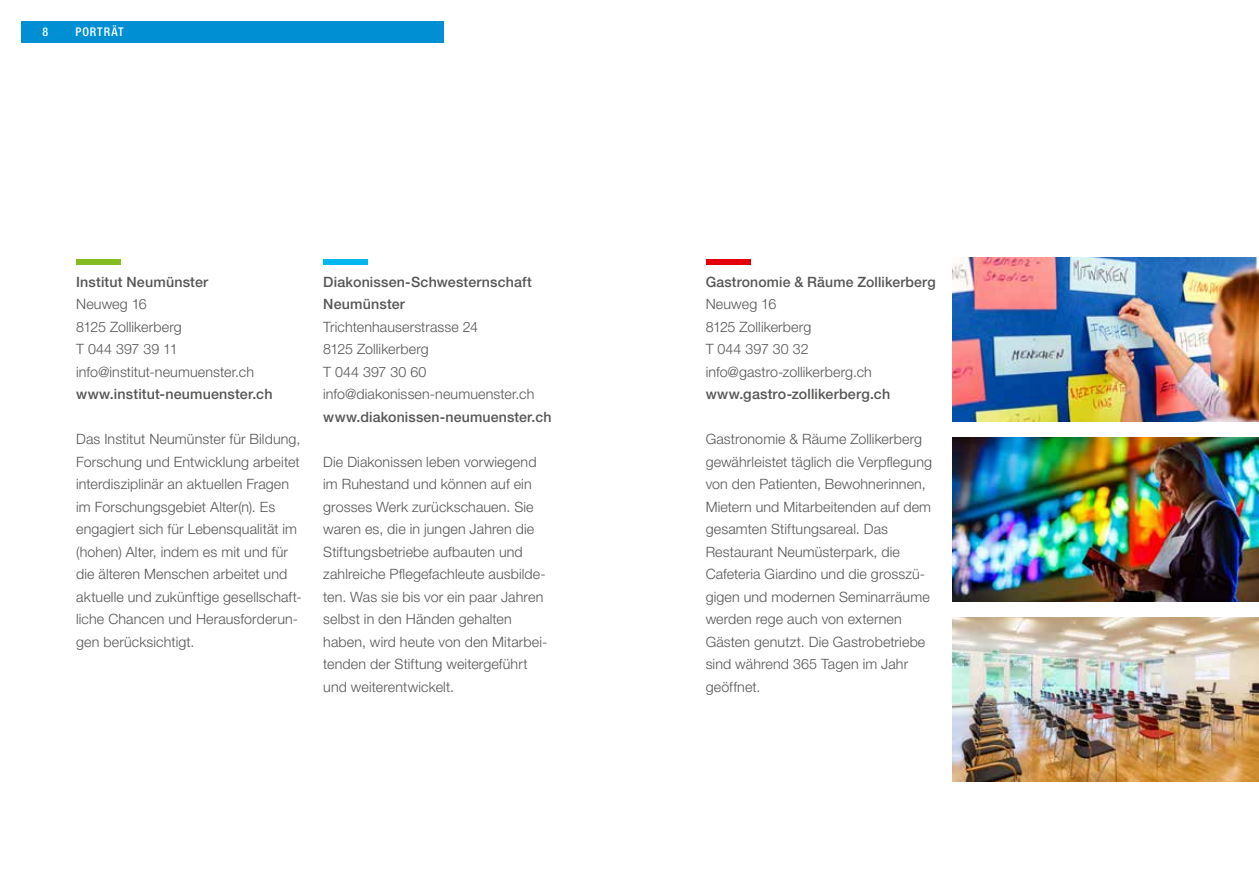
<style>
.page{position:relative;width:1259px;height:893px;background:#fff}
.page>*{position:absolute;margin:0;border:0;box-sizing:border-box;transform-origin:0 0}
.t1{font:300 14.25px/22.5px "Helvetica Neue LT Pro";letter-spacing:.01em;color:#565655}
.t2{font:500 14.25px/22.5px "Helvetica Neue LT Pro";letter-spacing:.01em;color:#565655}
.t3{font:500 condensed 12px "Helvetica Neue LT Pro";letter-spacing:.075em;color:#fff}
</style>
<div class="page">
<div style="left:21px;top:21px;width:422px;height:22px;background:#008fd2"></div>
<div style="left:323px;top:259px;width:45px;height:5px;background:#00b8ee"></div>
<img style="left:952px;top:437px;width:307px;height:165px">
<img style="left:952px;top:617px;width:307px;height:165px">
<img style="left:952px;top:257px;width:307px;height:165px">
<div style="left:76px;top:259px;width:45px;height:5px;background:#85bc21"></div>
<div style="left:705px;top:259px;width:45px;height:5px;background:#e3000b"></div>
<p class="t3" style="left:43px;top:24px;width:7px">8</p>
<p class="t3" style="left:76px;top:24px;width:50px">PORTRÄT</p>
<p class="t2" style="left:76px;top:270px;width:133px">Institut Neumünster</p>
<p class="t1" style="left:76px;top:293px;width:179px">Neuweg 16<br>8125 Zollikerberg<br>T 044 397 39 11 info@institut-neumuenster.ch</p>
<p class="t2" style="left:76px;top:383px;width:198px">www.institut-neumuenster.ch</p>
<p class="t1" style="left:76px;top:428px;width:227px">Das Institut Neumünster für Bildung, Forschung und Entwicklung arbeitet interdisziplinär an aktuellen Fragen im Forschungsgebiet Alter(n). Es engagiert sich für Lebensqualität im (hohen) Alter, indem es mit und für die älteren Menschen arbeitet und aktuelle und zukünftige gesellschaft&shy;liche Chancen und Herausforderun&shy;gen berücksichtigt.</p>
<p class="t2" style="left:323px;top:270px;width:210px">Diakonissen-Schwesternschaft<br>Neumünster</p>
<p class="t1" style="left:323px;top:315px;width:213px">Trichtenhauserstrasse 24<br>8125 Zollikerberg<br>T 044 397 30 60 info@diakonissen-neumuenster.ch</p>
<p class="t2" style="left:323px;top:405px;width:230px">www.diakonissen-neumuenster.ch</p>
<p class="t1" style="left:323px;top:450px;width:226px">Die Diakonissen leben vorwiegend im Ruhestand und können auf ein grosses Werk zurückschauen. Sie waren es, die in jungen Jahren die Stiftungsbetriebe aufbauten und zahlreiche Pflegefachleute ausbilde&shy;ten. Was sie bis vor ein paar Jahren selbst in den Händen gehalten haben, wird heute von den Mitarbei&shy;tenden der Stiftung weitergeführt und weiterentwickelt.</p>
<p class="t2" style="left:705px;top:270px;width:231px">Gastronomie &amp; Räume Zollikerberg</p>
<p class="t1" style="left:705px;top:293px;width:168px">Neuweg 16<br>8125 Zollikerberg<br>T 044 397 30 32 info@gastro-zollikerberg.ch</p>
<p class="t2" style="left:705px;top:383px;width:186px">www.gastro-zollikerberg.ch</p>
<p class="t1" style="left:705px;top:428px;width:228px">Gastronomie &amp; Räume Zollikerberg gewährleistet täglich die Verpflegung von den Patienten, Bewohnerinnen,<br>Mietern und Mitarbeitenden auf dem gesamten Stiftungsareal. Das<br>Restaurant Neumüsterpark, die<br>Cafeteria Giardino und die grosszü&shy;gigen und modernen Seminarräume werden rege auch von externen<br>Gästen genutzt. Die Gastrobetriebe sind während 365 Tagen im Jahr geöffnet.</p>
</div>
